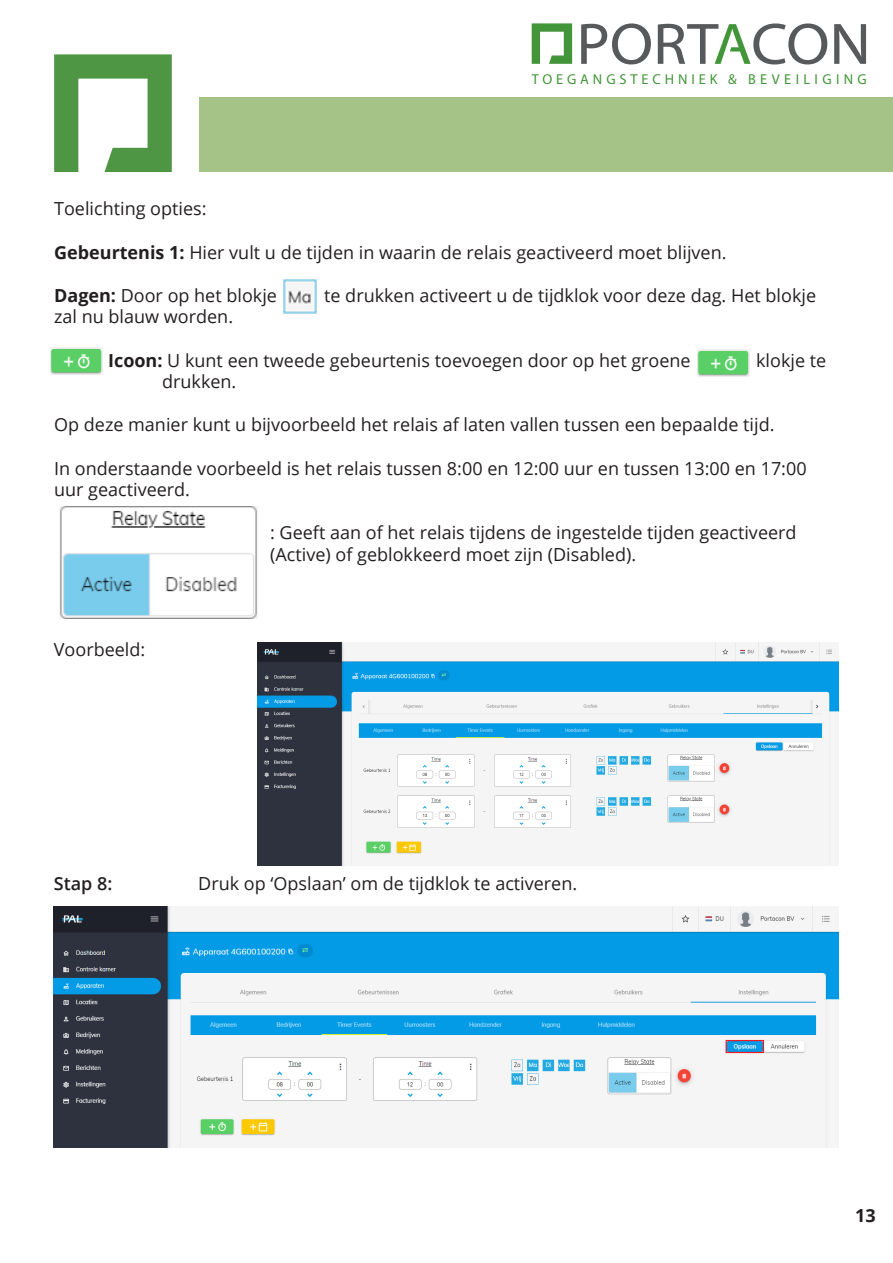
<style>
.page{position:relative;width:893px;height:1263px;background:#fff}
.page>*{position:absolute;margin:0;border:0;box-sizing:border-box;transform-origin:0 0}
.t1{font:18px/21.6px "Open Sans";color:#231f20}
.t2{font:600 18px "Open Sans";color:#231f20}
.t3{font:700 18px "Open Sans";color:#231f20}
.t4{font:14.4px "Myriad Pro";letter-spacing:.27em;color:#439539}
.s1{font-weight:700}
</style>
<div class="page">
<div style="left:199px;top:98px;width:694px;height:74px;background:#a5c387"></div>
<svg style="left:54px;top:54px;width:118px;height:118px"></svg>
<svg style="left:581px;top:23px;width:70px;height:41px"></svg>
<svg style="left:834px;top:24px;width:32px;height:40px"></svg>
<svg style="left:658px;top:23px;width:169px;height:41px"></svg>
<svg style="left:532px;top:23px;width:40px;height:41px"></svg>
<img style="left:283px;top:279px;width:34px;height:35px">
<img style="left:697px;top:350px;width:53px;height:27px">
<img style="left:50px;top:347px;width:53px;height:27px">
<img style="left:60px;top:506px;width:197px;height:112px">
<img style="left:257px;top:642px;width:582px;height:223px">
<img style="left:54px;top:907px;width:785px;height:241px">
<p class="t4" style="left:532px;top:70px;width:337px">TOEGANGSTECHNIEK &amp; BEVEILIGING</p>
<p class="t1" style="left:54px;top:198px;width:154px">Toelichting opties:</p>
<p class="t1" style="left:54px;top:241px;width:674px"><span class="s1">Gebeurtenis 1:</span> Hier vult u de tijden in waarin de relais geactiveerd moet blijven.</p>
<p class="t1" style="left:54px;top:284px;width:224px"><span class="s1">Dagen:</span> Door op het blokje</p>
<p class="t1" style="left:324px;top:284px;width:493px">te drukken activeert u de tijdklok voor deze dag. Het blokje</p>
<p class="t1" style="left:54px;top:306px;width:180px">zal nu blauw worden.</p>
<p class="t1" style="left:108px;top:349px;width:584px"><span class="s1">Icoon:</span> U kunt een tweede gebeurtenis toevoegen door op het groene</p>
<p class="t1" style="left:756px;top:349px;width:72px">klokje te</p>
<p class="t1" style="left:162px;top:370px;width:76px">drukken.</p>
<p class="t1" style="left:54px;top:414px;width:722px">Op deze manier kunt u bijvoorbeeld het relais af laten vallen tussen een bepaalde tijd.</p>
<p class="t1" style="left:54px;top:457px;width:754px">In onderstaande voorbeeld is het relais tussen 8:00 en 12:00 uur en tussen 13:00 en 17:00 uur geactiveerd.</p>
<p class="t1" style="left:270px;top:522px;width:528px">: Geeft aan of het relais tijdens de ingestelde tijden geactiveerd (Active) of geblokkeerd moet zijn (Disabled).</p>
<p class="t1" style="left:54px;top:638px;width:93px">Voorbeeld:</p>
<p class="t2" style="left:54px;top:871px;width:60px">Stap 8:</p>
<p class="t1" style="left:198px;top:872px;width:380px">Druk op ‘Opslaan’ om de tijdklok te activeren.</p>
<p class="t3" style="left:855px;top:1203px;width:22px">13</p>
</div>
